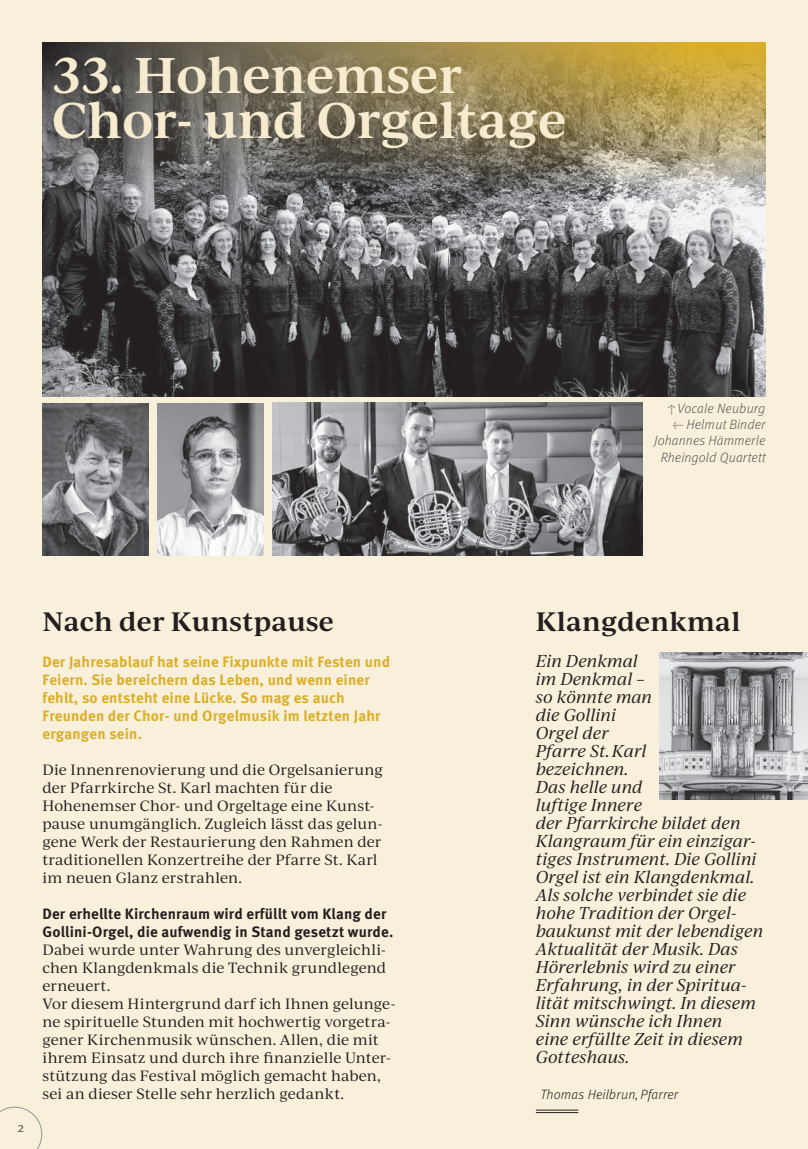
<style>
.page{position:relative;width:808px;height:1149px;background:#fff}
.page>*{position:absolute;margin:0;border:0;box-sizing:border-box;transform-origin:0 0}
.t1{font:600 48px "Ivy Journal";color:#f6ebcf}
.t2{font:600 25.5px "Ivy Journal";letter-spacing:.01em;color:#231f20}
.t3{font:italic 16.5px/18px "Ivy Journal";color:#231f20}
.t4{font:700 15px/18px "Meta Pro";letter-spacing:.01em;color:#dcae26}
.t5{font:700 15px/18px "Meta Pro";letter-spacing:.01em;color:#231f20}
.t6{font:14.25px/18px "Ivy Journal";letter-spacing:.005em;color:#231f20}
.t7{font:italic 300 13.5px "Meta Pro";letter-spacing:.01em;color:#57585a}
.t8{font:italic 300 13.5px "Meta Pro";letter-spacing:.015em;color:#231f20}
.t9{font:13.5px "Meta Pro Norm";color:#57585a}
.s1{color:#231f20}
</style>
<div class="page">
<div style="left:0;top:0;width:808px;height:1148px;background:#f8f0da"></div>
<hr style="left:536px;top:1109px;width:42px;height:1px;background:#231f20">
<hr style="left:536px;top:1111px;width:42px;height:1px;background:#231f20">
<svg style="left:0;top:1106px;width:42px;height:42px"></svg>
<img style="left:43px;top:403px;width:106px;height:152px">
<img style="left:272px;top:402px;width:370px;height:153px">
<img style="left:157px;top:403px;width:107px;height:152px">
<img style="left:43px;top:187px;width:722px;height:209px">
<svg style="left:43px;top:43px;width:722px;height:144px;background:#857a5c"></svg>
<img style="left:659px;top:652px;width:149px;height:146px">
<p class="t1" style="left:52px;top:40px;width:412px">33. Hohenemser</p>
<p class="t1" style="left:52px;top:85px;width:516px">Chor- und Orgeltage</p>
<p class="t7" style="left:666px;top:398px;width:101px"><span class="s1">↑</span>Vocale Neuburg</p>
<p class="t7" style="left:673px;top:414px;width:94px"><span class="s1">←</span> Helmut Binder</p>
<p class="t7" style="left:654px;top:431px;width:113px">Johannes Hämmerle</p>
<p class="t7" style="left:661px;top:447px;width:106px">Rheingold Quartett</p>
<p class="t9" style="left:17px;top:1116px;width:9px">2</p>
<p class="t2" style="left:43px;top:602px;width:293px">Nach der Kunstpause</p>
<p class="t2" style="left:536px;top:602px;width:206px">Klangdenkmal</p>
<p class="t4" style="left:43px;top:651px;width:349px">Der Jahresablauf hat seine Fixpunkte mit Festen und Feiern. Sie bereichern das Leben, und wenn einer fehlt, so entsteht eine Lücke. So mag es auch Freunden der Chor- und Orgelmusik im letzten Jahr ergangen sein.</p>
<p class="t6" style="left:43px;top:759px;width:342px">Die Innenrenovierung und die Orgelsanierung der Pfarrkirche St. Karl machten für die</p>
<p class="t6" style="left:43px;top:795px;width:341px">Hohenemser Chor- und Orgeltage eine Kunst&shy;pause unumgänglich. Zugleich lässt das gelun&shy;gene Werk der Restaurierung den Rahmen der traditionellen Konzertreihe der Pfarre St. Karl im neuen Glanz erstrahlen.</p>
<p class="t5" style="left:43px;top:903px;width:352px">Der erhellte Kirchenraum wird erfüllt vom Klang der<br>Gollini-Orgel, die aufwendig in Stand gesetzt wurde.</p>
<p class="t6" style="left:43px;top:939px;width:345px;text-align:justify">Dabei wurde unter Wahrung des unvergleichli&shy;chen Klangdenkmals die Technik grundlegend erneuert.</p>
<p class="t6" style="left:43px;top:993px;width:354px">Vor diesem Hintergrund darf ich Ihnen gelunge&shy;ne spirituelle Stunden mit hochwertig vorgetra&shy;gener Kirchenmusik wünschen. Allen, die mit ihrem Einsatz und durch ihre finanzielle Unter&shy;stützung das Festival möglich gemacht haben, sei an dieser Stelle sehr herzlich gedankt.</p>
<p class="t3" style="left:536px;top:650px;width:110px">Ein Denkmal im Denkmal –</p>
<p class="t3" style="left:536px;top:686px;width:118px">so könnte man die Gollini</p>
<p class="t3" style="left:536px;top:722px;width:75px">Orgel der</p>
<p class="t3" style="left:536px;top:740px;width:112px">Pfarre St. Karl</p>
<p class="t3" style="left:536px;top:758px;width:229px">bezeichnen.<br>Das helle und<br>luftige Innere<br>der Pfarrkirche bildet den<br>Klangraum für ein einzigar&shy;tiges Instrument. Die Gollini<br>Orgel ist ein Klangdenkmal.<br>Als solche verbindet sie die hohe Tradition der Orgel&shy;baukunst mit der lebendigen<br>Aktualität der Musik. Das<br>Hörerlebnis wird zu einer</p>
<p class="t3" style="left:536px;top:974px;width:222px">Erfahrung, in der Spiritua&shy;lität mitschwingt. In diesem<br>Sinn wünsche ich Ihnen</p>
<p class="t3" style="left:536px;top:1028px;width:209px">eine erfüllte Zeit in diesem<br>Gotteshaus.</p>
<p class="t8" style="left:540px;top:1084px;width:139px">Thomas Heilbrun, Pfarrer</p>
</div>
